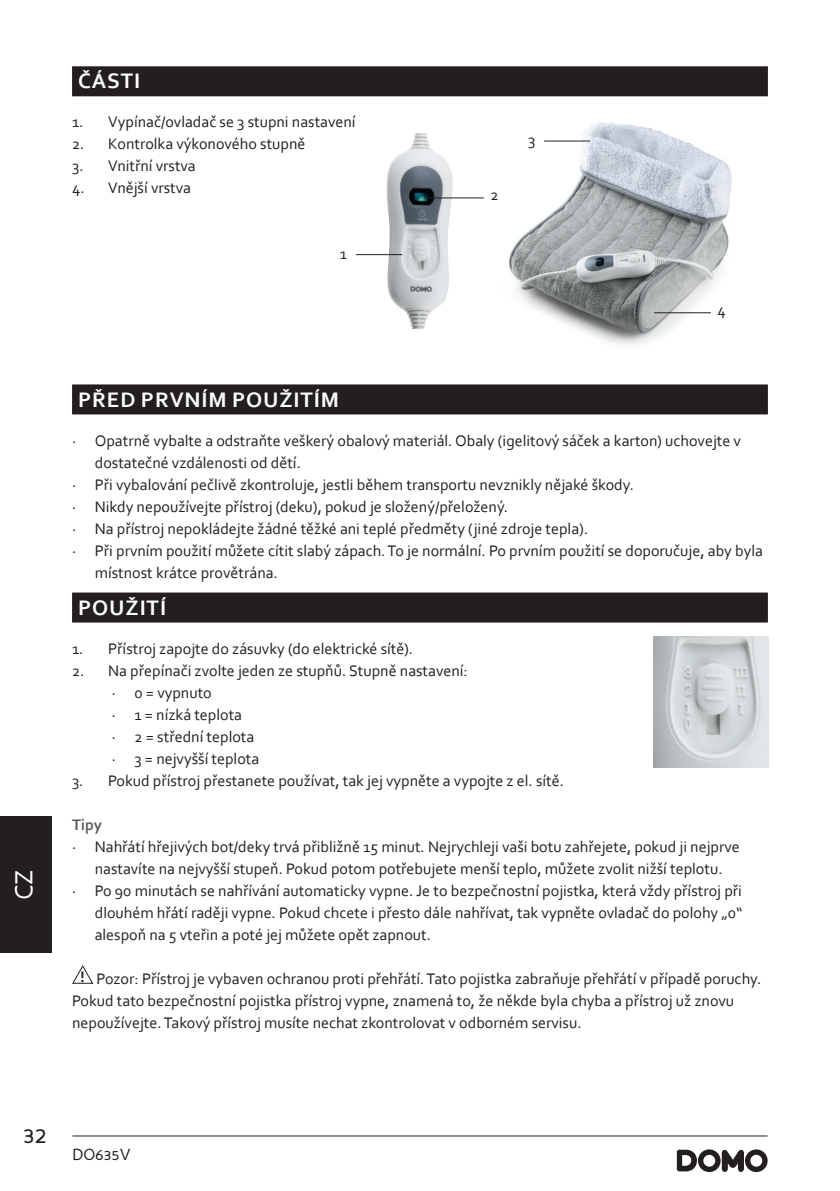
<style>
.page{position:relative;width:840px;height:1191px;background:#fff}
.page>*{position:absolute;margin:0;border:0;box-sizing:border-box;transform-origin:0 0}
.t1{font:26px "Corbel";color:#fff}
.t2{font:24px "Perspective Sans";color:#231f20}
.t3{font:700 22px "Corbel";letter-spacing:.04em;color:#fff}
.t4{font:16px/22px "Corbel";color:#231f20}
.t5{font:16px "Perspective Sans";color:#231f20}
.t6{font:700 16px "Corbel";color:#5c5c5f}
.s1{font-weight:700}
</style>
<div class="page">
<hr style="left:72px;top:1135px;width:695px;height:1px;background:#231f20">
<svg style="left:676px;top:1149px;width:91px;height:23px"></svg>
<div style="left:0;top:816px;width:51px;height:136px;background:#231f20"></div>
<div style="left:72px;top:66px;width:695px;height:30px;background:#231f20"></div>
<div style="left:72px;top:384px;width:695px;height:30px;background:#231f20"></div>
<div style="left:72px;top:592px;width:695px;height:30px;background:#231f20"></div>
<svg style="left:72px;top:965px;width:22px;height:19px"></svg>
<img style="left:483px;top:122px;width:249px;height:223px">
<img style="left:386px;top:133px;width:67px;height:196px">
<hr style="left:356px;top:254px;width:46px;height:1px;background:#231f20">
<hr style="left:544px;top:140px;width:46px;height:1px;background:#231f20">
<hr style="left:427px;top:197px;width:56px;height:1px;background:#231f20">
<hr style="left:653px;top:312px;width:57px;height:1px;background:#231f20">
<img style="left:653px;top:637px;width:114px;height:130px">
<h1 class="t1" style="left:8px;top:900px;width:32px;rotate:-90deg">CZ</h1>
<h3 class="t3" style="left:78px;top:67px;width:64px">ČÁSTI</h3>
<p class="t4" style="left:72px;top:111px;width:285px">1. Vypínač/ovladač se 3 stupni nastavení</p>
<p class="t4" style="left:72px;top:133px;width:235px">2. Kontrolka výkonového stupně</p>
<p class="t4" style="left:72px;top:155px;width:125px">3. Vnitřní vrstva</p>
<p class="t4" style="left:72px;top:177px;width:120px">4. Vnější vrstva</p>
<p class="t4" style="left:340px;top:242px;width:9px">1</p>
<p class="t4" style="left:490px;top:183px;width:10px">2</p>
<p class="t4" style="left:528px;top:129px;width:9px">3</p>
<p class="t4" style="left:717px;top:298px;width:10px">4</p>
<h3 class="t3" style="left:78px;top:385px;width:262px">PŘED PRVNÍM POUŽITÍM</h3>
<p class="t4" style="left:72px;top:429px;width:670px">· Opatrně vybalte a odstraňte veškerý obalový materiál. Obaly (igelitový sáček a karton) uchovejte v</p>
<p class="t4" style="left:95px;top:451px;width:207px">dostatečné vzdálenosti od dětí.</p>
<p class="t4" style="left:72px;top:473px;width:563px">· Při vybalování pečlivě zkontroluje, jestli během transportu nevznikly nějaké škody.</p>
<p class="t4" style="left:72px;top:495px;width:437px">· Nikdy nepoužívejte přístroj (deku), pokud je složený/přeložený.</p>
<p class="t4" style="left:72px;top:517px;width:517px">· Na přístroj nepokládejte žádné těžké ani teplé předměty (jiné zdroje tepla).</p>
<p class="t4" style="left:72px;top:539px;width:692px">· Při prvním použití můžete cítit slabý zápach. To je normální. Po prvním použití se doporučuje, aby byla</p>
<p class="t4" style="left:95px;top:561px;width:184px">místnost krátce provětrána.</p>
<h3 class="t3" style="left:78px;top:593px;width:89px">POUŽITÍ</h3>
<p class="t4" style="left:72px;top:637px;width:342px">1. Přístroj zapojte do zásuvky (do elektrické sítě).</p>
<p class="t4" style="left:112px;top:659px;width:357px;text-indent:-40px">2. Na přepínači zvolte jeden ze stupňů. Stupně nastavení: · 0 = vypnuto<br>· 1 = nízká teplota<br>· 2 = střední teplota<br>· 3 = nejvyšší teplota</p>
<p class="t4" style="left:72px;top:769px;width:493px">3. Pokud přístroj přestanete používat, tak jej vypněte a vypojte z el. sítě.</p>
<p class="t6" style="left:72px;top:814px;width:32px">Tipy</p>
<p class="t4" style="left:72px;top:835px;width:668px">· Nahřátí hřejivých bot/deky trvá přibližně 15 minut. Nejrychleji vaši botu zahřejete, pokud ji nejprve</p>
<p class="t4" style="left:95px;top:857px;width:629px">nastavíte na nejvyšší stupeň. Pokud potom potřebujete menší teplo, můžete zvolit nižší teplotu.</p>
<p class="t4" style="left:72px;top:879px;width:671px">· Po 90 minutách se nahřívání automaticky vypne. Je to bezpečnostní pojistka, která vždy přístroj při</p>
<p class="t4" style="left:95px;top:901px;width:648px">dlouhém hřátí raději vypne. Pokud chcete i přesto dále nahřívat, tak vypněte ovladač do polohy „0“</p>
<p class="t4" style="left:95px;top:923px;width:337px">alespoň na 5 vteřin a poté jej můžete opět zapnout.</p>
<p class="t4" style="left:72px;top:967px;width:690px;text-indent:8px"><span class="s1">!</span> Pozor: Přístroj je vybaven ochranou proti přehřátí. Tato pojistka zabraňuje přehřátí v případě poruchy.<br>Pokud tato bezpečnostní pojistka přístroj vypne, znamená to, že někde byla chyba a přístroj už znovu nepoužívejte. Takový přístroj musíte nechat zkontrolovat v odborném servisu.</p>
<h2 class="t2" style="left:23px;top:1120px;width:25px">32</h2>
<p class="t5" style="left:72px;top:1145px;width:60px">DO635V</p>
</div>
